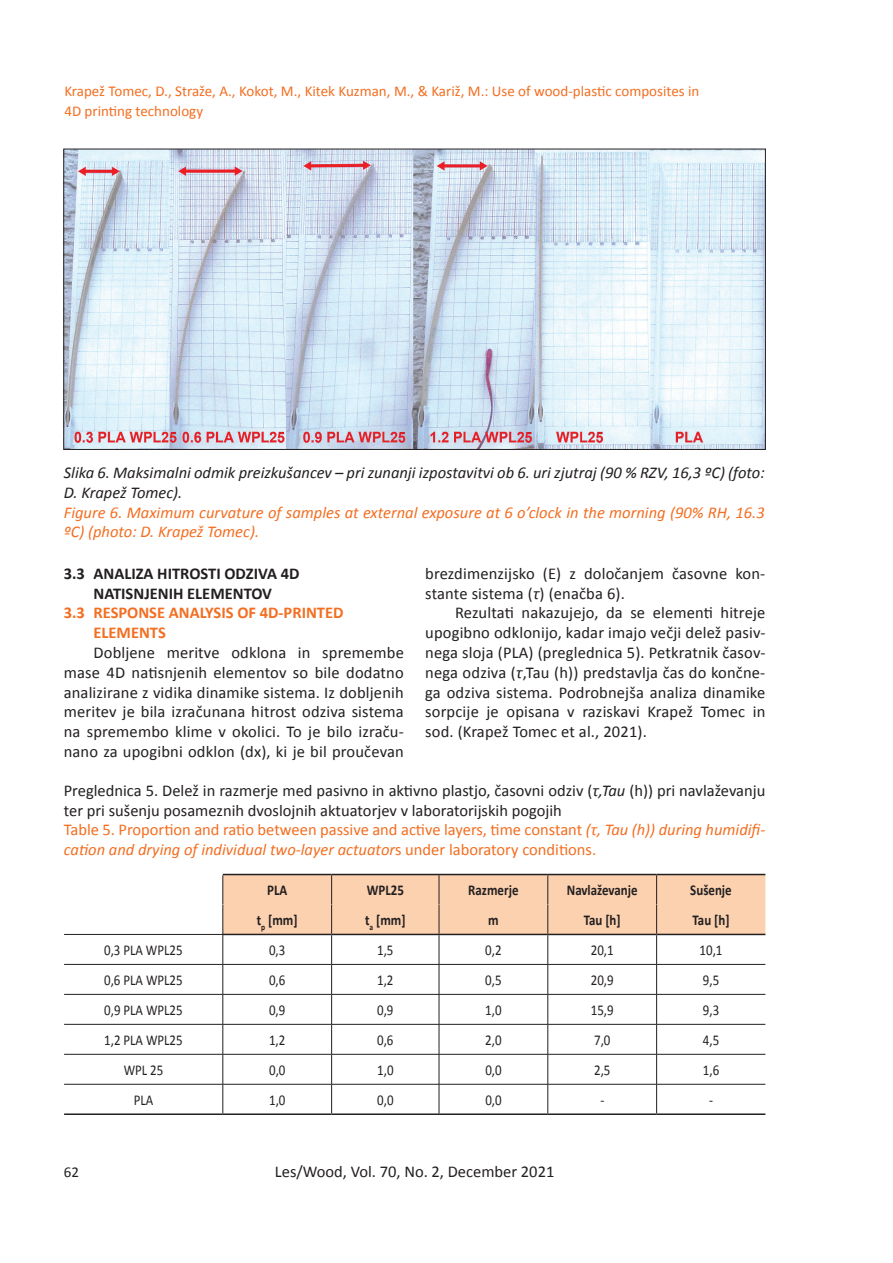
<style>
.page{position:relative;width:893px;height:1263px;background:#fff}
.page>*{position:absolute;margin:0;border:0;box-sizing:border-box;transform-origin:0 0}
.t1{font:16.5px/19.8px "Calibri";color:#231f20;text-align:justify}
.t2{font:italic 16.5px/19.8px "Calibri";color:#f36e21}
.t3{font:italic 16.5px/19.8px "Calibri";color:#231f20}
.t4{font:700 16.5px/19.8px "Calibri";color:#231f20;text-align:center}
.t5{font:700 16.5px/19.8px "Calibri";color:#f36e21}
.t6{font:15px "Calibri";color:#231f20;scale:.86 1}
.t7{font:15px/19.8px "Calibri";color:#f36e21}
.t8{font:700 15px "Calibri";color:#231f20;scale:.86 1}
.t9{font:15px "Calibri";color:#231f20}
.s1{font-style:italic}
.s2{color:#f36e21}
.s3{font-style:italic;color:#f36e21}
</style>
<div class="page">
<img style="left:66px;top:151px;width:698px;height:297px">
<hr style="left:64px;top:1113px;width:159px;height:2px;background:#231f20">
<hr style="left:223px;top:1113px;width:109px;height:2px;background:#231f20">
<hr style="left:332px;top:1113px;width:107px;height:2px;background:#231f20">
<hr style="left:439px;top:1113px;width:109px;height:2px;background:#231f20">
<hr style="left:548px;top:1113px;width:109px;height:2px;background:#231f20">
<hr style="left:657px;top:1113px;width:108px;height:2px;background:#231f20">
<svg style="left:223px;top:874px;width:542px;height:90px"></svg>
<hr style="left:223px;top:964px;width:1px;height:30px;background:#231f20">
<hr style="left:331px;top:964px;width:1px;height:30px;background:#231f20">
<hr style="left:439px;top:964px;width:1px;height:30px;background:#231f20">
<hr style="left:548px;top:964px;width:1px;height:30px;background:#231f20">
<hr style="left:656px;top:964px;width:1px;height:30px;background:#231f20">
<hr style="left:223px;top:994px;width:1px;height:30px;background:#231f20">
<hr style="left:331px;top:994px;width:1px;height:30px;background:#231f20">
<hr style="left:439px;top:994px;width:1px;height:30px;background:#231f20">
<hr style="left:548px;top:994px;width:1px;height:30px;background:#231f20">
<hr style="left:656px;top:994px;width:1px;height:30px;background:#231f20">
<hr style="left:223px;top:1024px;width:1px;height:30px;background:#231f20">
<hr style="left:331px;top:1024px;width:1px;height:30px;background:#231f20">
<hr style="left:439px;top:1024px;width:1px;height:30px;background:#231f20">
<hr style="left:548px;top:1024px;width:1px;height:30px;background:#231f20">
<hr style="left:656px;top:1024px;width:1px;height:30px;background:#231f20">
<hr style="left:223px;top:1054px;width:1px;height:30px;background:#231f20">
<hr style="left:331px;top:1054px;width:1px;height:30px;background:#231f20">
<hr style="left:439px;top:1054px;width:1px;height:30px;background:#231f20">
<hr style="left:548px;top:1054px;width:1px;height:30px;background:#231f20">
<hr style="left:656px;top:1054px;width:1px;height:30px;background:#231f20">
<svg style="left:223px;top:1085px;width:1px;height:28px"></svg>
<svg style="left:331px;top:1085px;width:1px;height:28px"></svg>
<svg style="left:439px;top:1085px;width:1px;height:28px"></svg>
<svg style="left:548px;top:1085px;width:1px;height:28px"></svg>
<svg style="left:656px;top:1085px;width:1px;height:28px"></svg>
<hr style="left:64px;top:934px;width:159px;height:1px;background:#231f20">
<hr style="left:64px;top:964px;width:159px;height:1px;background:#231f20">
<hr style="left:223px;top:964px;width:109px;height:1px;background:#231f20">
<hr style="left:332px;top:964px;width:107px;height:1px;background:#231f20">
<hr style="left:439px;top:964px;width:109px;height:1px;background:#231f20">
<hr style="left:548px;top:964px;width:109px;height:1px;background:#231f20">
<hr style="left:657px;top:964px;width:108px;height:1px;background:#231f20">
<hr style="left:64px;top:994px;width:159px;height:1px;background:#231f20">
<hr style="left:223px;top:994px;width:109px;height:1px;background:#231f20">
<hr style="left:332px;top:994px;width:107px;height:1px;background:#231f20">
<hr style="left:439px;top:994px;width:109px;height:1px;background:#231f20">
<hr style="left:548px;top:994px;width:109px;height:1px;background:#231f20">
<hr style="left:657px;top:994px;width:108px;height:1px;background:#231f20">
<hr style="left:64px;top:1024px;width:159px;height:1px;background:#231f20">
<hr style="left:223px;top:1024px;width:109px;height:1px;background:#231f20">
<hr style="left:332px;top:1024px;width:107px;height:1px;background:#231f20">
<hr style="left:439px;top:1024px;width:109px;height:1px;background:#231f20">
<hr style="left:548px;top:1024px;width:109px;height:1px;background:#231f20">
<hr style="left:657px;top:1024px;width:108px;height:1px;background:#231f20">
<hr style="left:64px;top:1054px;width:159px;height:1px;background:#231f20">
<hr style="left:223px;top:1054px;width:109px;height:1px;background:#231f20">
<hr style="left:332px;top:1054px;width:107px;height:1px;background:#231f20">
<hr style="left:439px;top:1054px;width:109px;height:1px;background:#231f20">
<hr style="left:548px;top:1054px;width:109px;height:1px;background:#231f20">
<hr style="left:657px;top:1054px;width:108px;height:1px;background:#231f20">
<hr style="left:64px;top:1084px;width:159px;height:1px;background:#231f20">
<hr style="left:223px;top:1084px;width:109px;height:1px;background:#231f20">
<hr style="left:332px;top:1084px;width:107px;height:1px;background:#231f20">
<hr style="left:439px;top:1084px;width:109px;height:1px;background:#231f20">
<hr style="left:548px;top:1084px;width:109px;height:1px;background:#231f20">
<hr style="left:657px;top:1084px;width:108px;height:1px;background:#231f20">
<hr style="left:223px;top:934px;width:109px;height:1px;background:#231f20">
<hr style="left:332px;top:934px;width:107px;height:1px;background:#231f20">
<hr style="left:439px;top:934px;width:109px;height:1px;background:#231f20">
<hr style="left:548px;top:934px;width:109px;height:1px;background:#231f20">
<hr style="left:657px;top:934px;width:108px;height:1px;background:#231f20">
<p class="t7" style="left:64px;top:81px;width:636px">Krapež Tomec, D., Straže, A., Kokot, M., Kitek Kuzman, M., &amp; Kariž, M.: Use of wood-plastic composites in<br>4D printing technology</p>
<p class="t3" style="left:64px;top:462px;width:702px">Slika 6. Maksimalni odmik preizkušancev – pri zunanji izpostavitvi ob 6. uri zjutraj (90 % RZV, 16,3 ºC) (foto:<br>D. Krapež Tomec).</p>
<p class="t2" style="left:64px;top:501px;width:702px">Figure 6. Maximum curvature of samples at external exposure at 6 o’clock in the morning (90% RH, 16.3 ºC) (photo: D. Krapež Tomec).</p>
<p class="t4" style="left:64px;top:563px;width:237px">3.3 ANALIZA HITROSTI ODZIVA 4D<br>NATISNJENIH ELEMENTOV</p>
<p class="t5" style="left:94px;top:603px;width:252px;text-indent:-30px">3.3 RESPONSE ANALYSIS OF 4D-PRINTED<br>ELEMENTS</p>
<p class="t1" style="left:64px;top:643px;width:342px;text-indent:30px">Dobljene meritve odklona in spremembe mase 4D natisnjenih elementov so bile dodatno analizirane z vidika dinamike sistema. Iz dobljenih meritev je bila izračunana hitrost odziva sistema na spremembo klime v okolici. To je bilo izraču&shy;nano za upogibni odklon (dx), ki je bil proučevan</p>
<p class="t1" style="left:425px;top:563px;width:342px">brezdimenzijsko (E) z določanjem časovne kon&shy;stante sistema (<span class="s1">τ</span>) (enačba 6).</p>
<p class="t1" style="left:425px;top:603px;width:342px;text-indent:30px">Rezultati nakazujejo, da se elementi hitreje upogibno odklonijo, kadar imajo večji delež pasiv&shy;nega sloja (PLA) (preglednica 5). Petkratnik časov&shy;nega odziva (<span class="s1">τ</span>,Tau (h)) predstavlja čas do končne&shy;ga odziva sistema. Podrobnejša analiza dinamike sorpcije je opisana v raziskavi Krapež Tomec in sod. (Krapež Tomec et al., 2021).</p>
<p class="t1" style="left:64px;top:780px;width:703px;text-align:left">Preglednica 5. Delež in razmerje med pasivno in aktivno plastjo, časovni odziv (<span class="s1">τ,Tau</span> (h)) pri navlaževanju ter pri sušenju posameznih dvoslojnih aktuatorjev v laboratorijskih pogojih<br><span class="s2">Table 5. Proportion and ratio between passive and active layers, time constant</span> <span class="s3">(τ, Tau (h)) during humidifi&shy;cation and drying of individual two-layer actuator</span><span class="s2">s under laboratory conditions.</span></p>
<p class="t8" style="left:267px;top:880px;width:25px">PLA</p>
<p class="t8" style="left:367px;top:880px;width:45px">WPL25</p>
<p class="t8" style="left:468px;top:880px;width:60px">Razmerje</p>
<p class="t8" style="left:567px;top:880px;width:84px">Navlaževanje</p>
<p class="t8" style="left:690px;top:880px;width:50px">Sušenje</p>
<p class="t8" style="left:257px;top:910px;width:49px">t<sub>p</sub> [mm]</p>
<p class="t8" style="left:365px;top:910px;width:49px">t<sub>a</sub> [mm]</p>
<p class="t8" style="left:488px;top:910px;width:14px">m</p>
<p class="t8" style="left:584px;top:910px;width:45px">Tau [h]</p>
<p class="t8" style="left:692px;top:910px;width:45px">Tau [h]</p>
<p class="t6" style="left:104px;top:940px;width:93px">0,3 PLA WPL25</p>
<p class="t6" style="left:269px;top:940px;width:20px">0,3</p>
<p class="t6" style="left:377px;top:940px;width:20px">1,5</p>
<p class="t6" style="left:485px;top:940px;width:20px">0,2</p>
<p class="t6" style="left:591px;top:940px;width:28px">20,1</p>
<p class="t6" style="left:700px;top:940px;width:28px">10,1</p>
<p class="t6" style="left:104px;top:970px;width:93px">0,6 PLA WPL25</p>
<p class="t6" style="left:269px;top:970px;width:20px">0,6</p>
<p class="t6" style="left:377px;top:970px;width:20px">1,2</p>
<p class="t6" style="left:485px;top:970px;width:20px">0,5</p>
<p class="t6" style="left:591px;top:970px;width:28px">20,9</p>
<p class="t6" style="left:703px;top:970px;width:20px">9,5</p>
<p class="t6" style="left:104px;top:1000px;width:93px">0,9 PLA WPL25</p>
<p class="t6" style="left:269px;top:1000px;width:20px">0,9</p>
<p class="t6" style="left:377px;top:1000px;width:20px">0,9</p>
<p class="t6" style="left:485px;top:1000px;width:20px">1,0</p>
<p class="t6" style="left:591px;top:1000px;width:28px">15,9</p>
<p class="t6" style="left:703px;top:1000px;width:20px">9,3</p>
<p class="t6" style="left:104px;top:1030px;width:93px">1,2 PLA WPL25</p>
<p class="t6" style="left:269px;top:1030px;width:20px">1,2</p>
<p class="t6" style="left:377px;top:1030px;width:20px">0,6</p>
<p class="t6" style="left:485px;top:1030px;width:20px">2,0</p>
<p class="t6" style="left:594px;top:1030px;width:20px">7,0</p>
<p class="t6" style="left:703px;top:1030px;width:20px">4,5</p>
<p class="t6" style="left:124px;top:1060px;width:48px">WPL 25</p>
<p class="t6" style="left:269px;top:1060px;width:20px">0,0</p>
<p class="t6" style="left:377px;top:1060px;width:20px">1,0</p>
<p class="t6" style="left:485px;top:1060px;width:20px">0,0</p>
<p class="t6" style="left:594px;top:1060px;width:20px">2,5</p>
<p class="t6" style="left:703px;top:1060px;width:20px">1,6</p>
<p class="t6" style="left:134px;top:1090px;width:24px">PLA</p>
<p class="t6" style="left:269px;top:1090px;width:20px">1,0</p>
<p class="t6" style="left:377px;top:1090px;width:20px">0,0</p>
<p class="t6" style="left:485px;top:1090px;width:20px">0,0</p>
<p class="t6" style="left:600px;top:1090px;width:6px">-</p>
<p class="t6" style="left:709px;top:1090px;width:6px">-</p>
<p class="t9" style="left:64px;top:1163px;width:17px">62</p>
<p class="t1" style="left:275px;top:1162px;width:281px">Les/Wood, Vol. 70, No. 2, December 2021</p>
</div>
